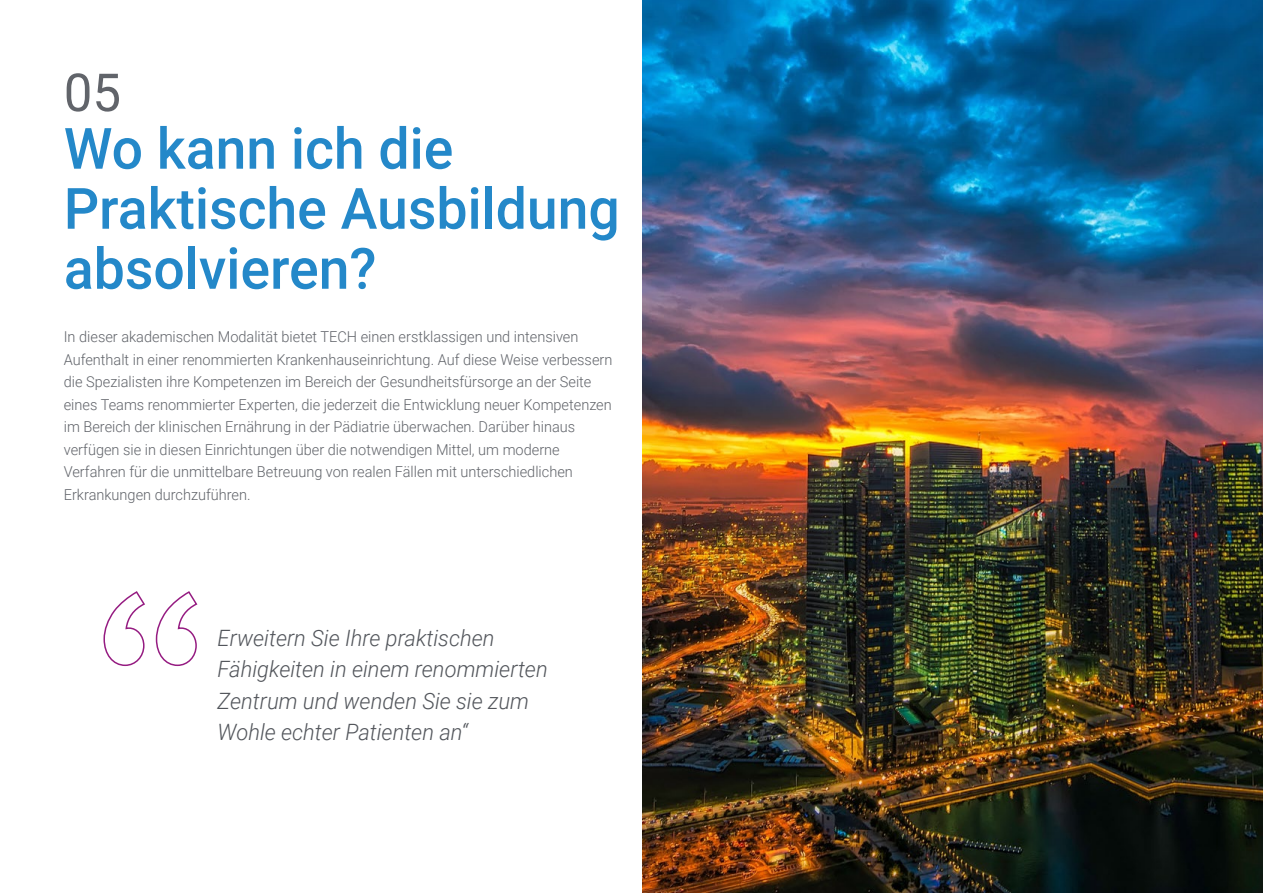
<style>
.page{position:relative;width:1263px;height:893px;background:#fff}
.page>*{position:absolute;margin:0;border:0;box-sizing:border-box;transform-origin:0 0}
.t1{font:500 57px/60px "Roboto";color:#2488c9}
.t2{font:52.5px "Roboto";color:#61646a}
.t3{font:italic 300 22.5px/31.5px "Roboto";color:#52555b}
.t4{font:300 15px/22.5px "Roboto";color:#61646a}
</style>
<div class="page">
<svg style="left:103px;top:591px;width:95px;height:76px"></svg>
<img style="left:642px;top:0;width:621px;height:893px">
<h2 class="t2" style="left:64px;top:56px;width:59px">05</h2>
<h1 class="t1" style="left:64px;top:116px;width:557px">Wo kann ich die<br>Praktische Ausbildung absolvieren?</h1>
<p class="t4" style="left:64px;top:325px;width:550px">In dieser akademischen Modalität bietet TECH einen erstklassigen und intensiven Aufenthalt in einer renommierten Krankenhauseinrichtung. Auf diese Weise verbessern die Spezialisten ihre Kompetenzen im Bereich der Gesundheitsfürsorge an der Seite eines Teams renommierter Experten, die jederzeit die Entwicklung neuer Kompetenzen im Bereich der klinischen Ernährung in der Pädiatrie überwachen. Darüber hinaus verfügen sie in diesen Einrichtungen über die notwendigen Mittel, um moderne Verfahren für die unmittelbare Betreuung von realen Fällen mit unterschiedlichen Erkrankungen durchzuführen.</p>
<h3 class="t3" style="left:218px;top:621px;width:332px">Erweitern Sie Ihre praktischen<br>Fähigkeiten in einem renommierten<br>Zentrum und wenden Sie sie zum<br>Wohle echter Patienten an“</h3>
</div>
